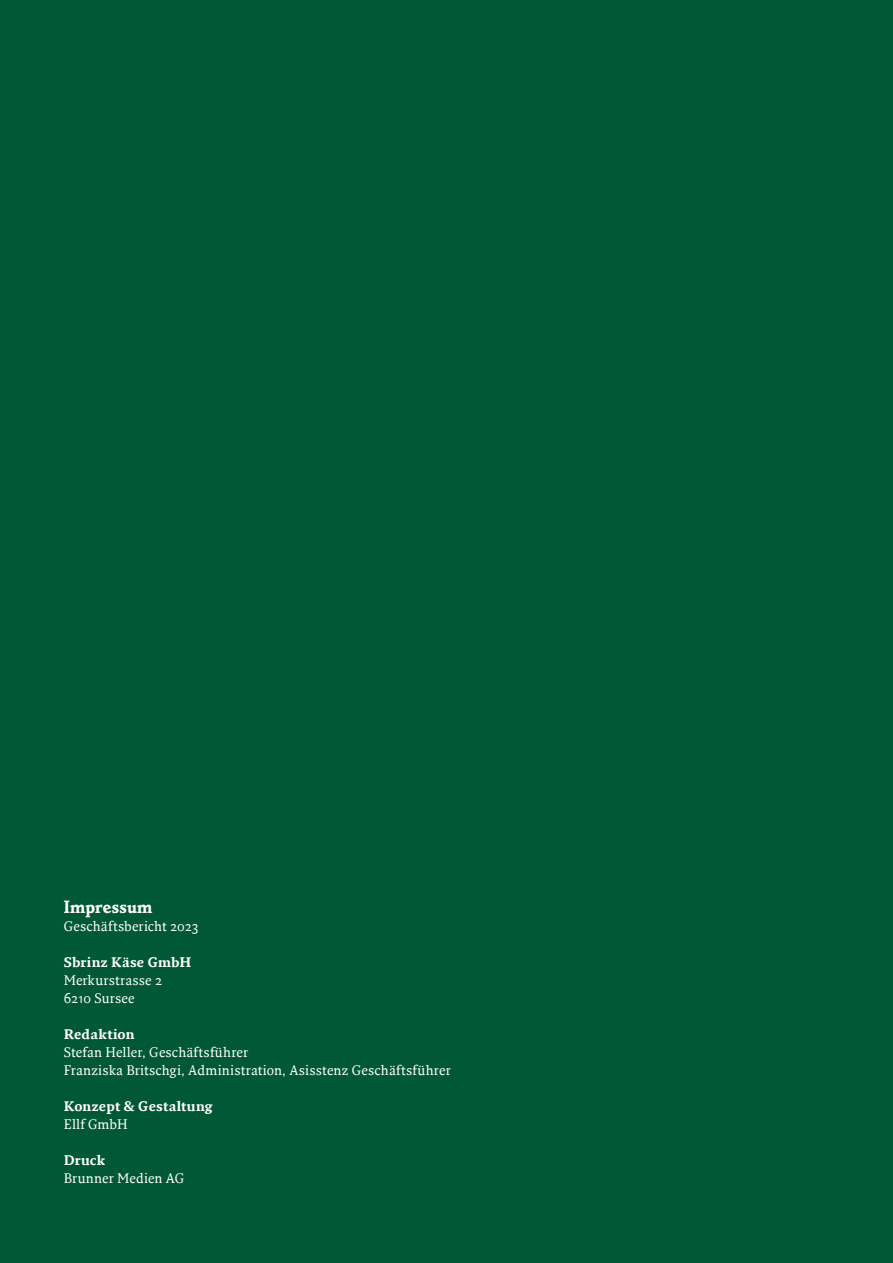
<style>
.page{position:relative;width:893px;height:1263px;background:#005836}
.page>*{position:absolute;margin:0;border:0;box-sizing:border-box;transform-origin:0 0}
.t1{font:700 16.5px "Parkinson";letter-spacing:.01em;color:#fff}
.t2{font:13.5px/18px "Fresco";letter-spacing:.015em;color:#fff}
.t3{font:700 13.5px "Fresco";letter-spacing:.01em;color:#fff}
</style>
<div class="page">
<p class="t1" style="left:64px;top:897px;width:90px">Impressum</p>
<p class="t2" style="left:64px;top:917px;width:136px">Geschäftsbericht 2023</p>
<p class="t3" style="left:64px;top:954px;width:129px">Sbrinz Käse GmbH</p>
<p class="t2" style="left:64px;top:971px;width:100px">Merkurstrasse 2<br>6210 Sursee</p>
<p class="t3" style="left:64px;top:1026px;width:72px">Redaktion</p>
<p class="t2" style="left:64px;top:1043px;width:388px">Stefan Heller, Geschäftsführer<br>Franziska Britschgi, Administration, Asisstenz Geschäftsführer</p>
<p class="t3" style="left:64px;top:1098px;width:151px">Konzept &amp; Gestaltung</p>
<p class="t2" style="left:64px;top:1115px;width:65px">Ellf GmbH</p>
<p class="t3" style="left:64px;top:1152px;width:43px">Druck</p>
<p class="t2" style="left:64px;top:1169px;width:122px">Brunner Medien AG</p>
</div>
